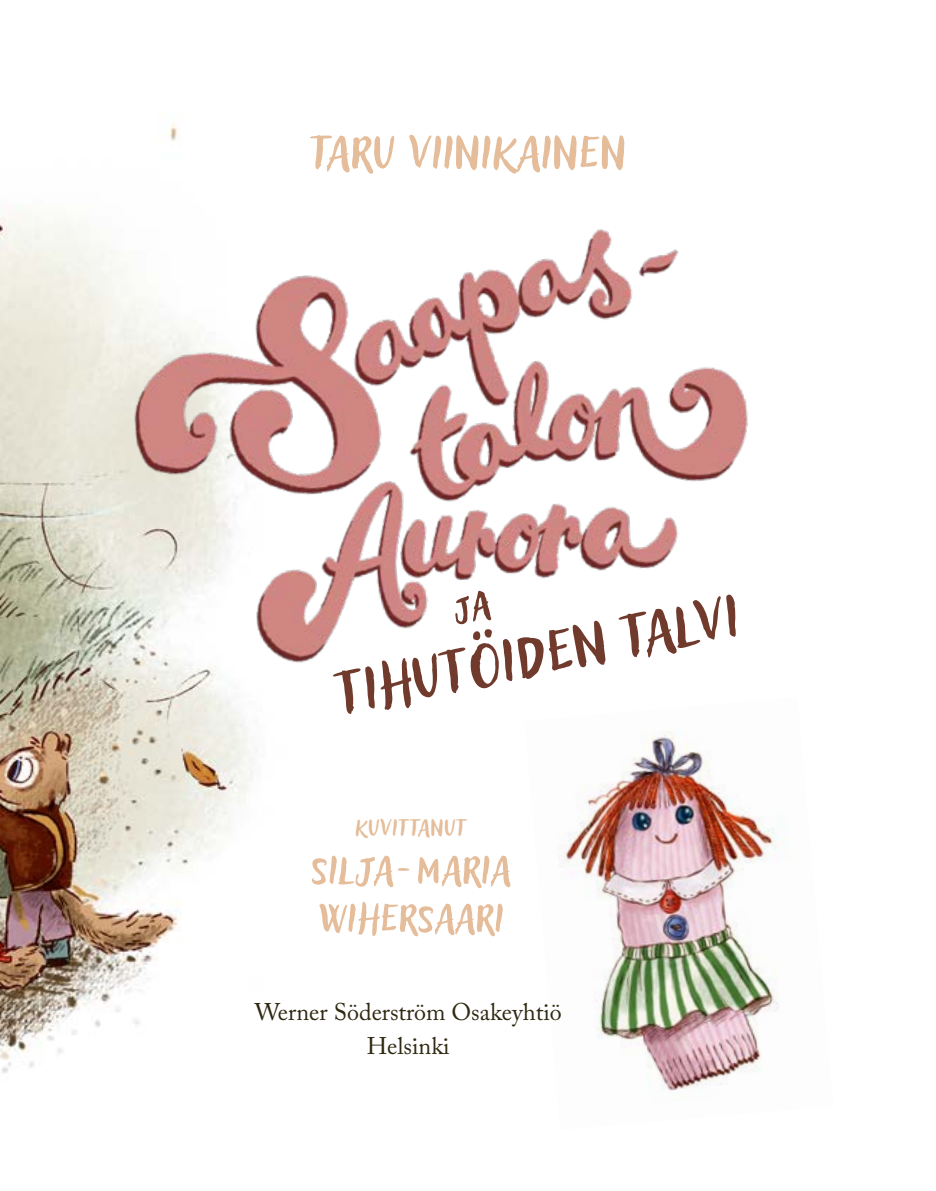
<style>
.page{position:relative;width:936px;height:1191px;background:#fff}
.page>*{position:absolute;margin:0;border:0;box-sizing:border-box;transform-origin:0 0}
.t1{font:74.8px "Adlery Pro Blockletter";color:#703a2c}
.t2{font:58.4px "Adlery Pro Blockletter";letter-spacing:.025em;color:#e5bd9a}
.t3{font:50px/48px "Adlery Pro Blockletter";letter-spacing:.025em;color:#e5bd9a}
.t4{font:29.4px "Adlery Pro Blockletter";letter-spacing:.035em;color:#e5bd9a}
.t5{font:24px/34px "Adobe Caslon Pro";color:#2f2912;text-align:center}
</style>
<div class="page">
<img style="left:558px;top:731px;width:221px;height:360px">
<img style="left:0;top:124px;width:252px;height:949px">
<img style="left:93px;top:203px;width:655px;height:496px">
<svg style="left:452px;top:589px;width:40px;height:36px"></svg>
<h2 class="t2" style="left:310px;top:118px;width:316px">TARU VIINIKAINEN</h2>
<h1 class="t1" style="left:329px;top:650px;width:410px;rotate:-11deg">TIHUTÖIDEN TALVI</h1>
<p class="t4" style="left:355px;top:809px;width:112px">kuvittanut</p>
<h3 class="t3" style="left:311px;top:845px;width:200px">SILJA-MARIA<br>WIHERSAARI</h3>
<p class="t5" style="left:255px;top:995px;width:308px">Werner Söderström Osakeyhtiö<br>Helsinki</p>
</div>
